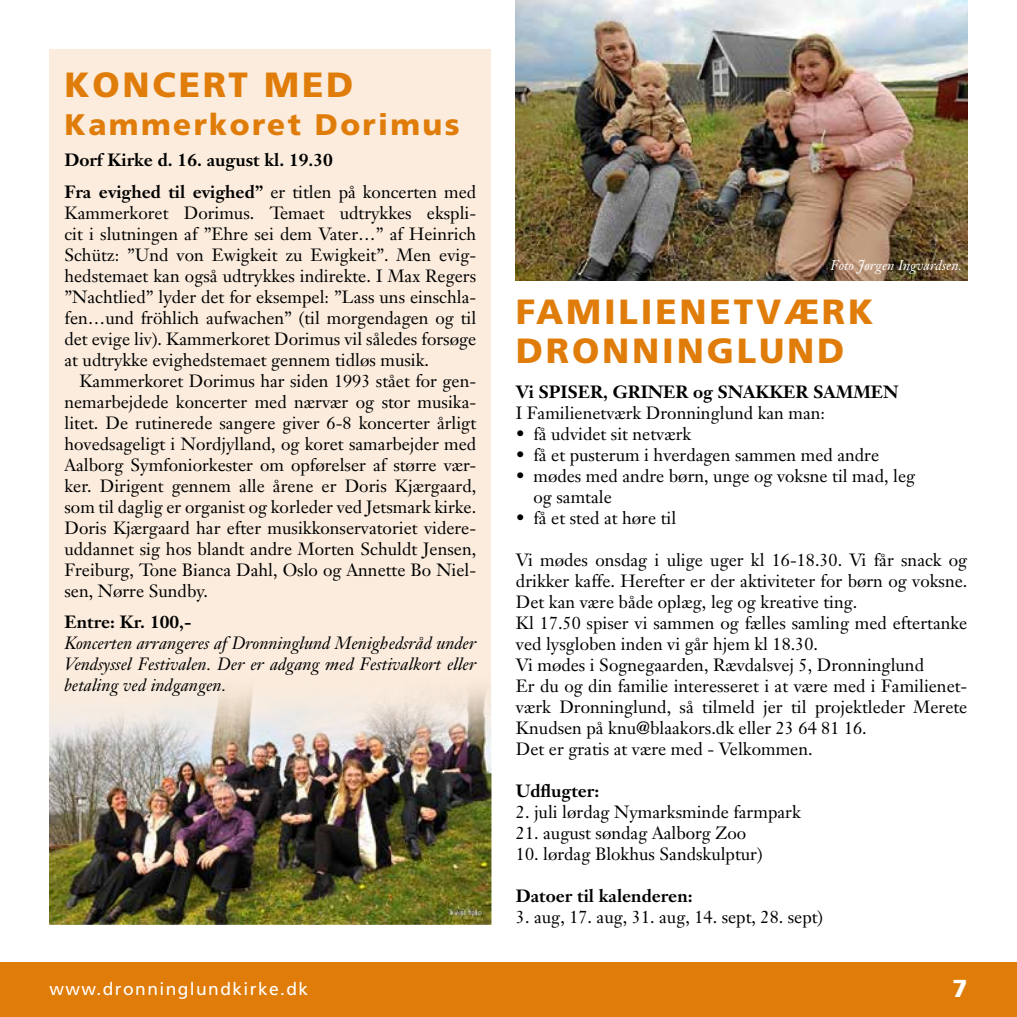
<style>
.page{position:relative;width:1017px;height:1017px;background:#fff}
.page>*{position:absolute;margin:0;border:0;box-sizing:border-box;transform-origin:0 0}
.t1{font:900 35px/38.5px "Frutiger";letter-spacing:.08em;color:#e07d0a}
.t2{font:900 29.75px "Frutiger";letter-spacing:.08em;color:#e07d0a}
.t3{font:900 24.5px "Frutiger";color:#fff}
.t4{font:17.5px/21px "Janson Text";color:#000;text-align:justify}
.t5{font:700 17.5px/31.5px "Janson Text";color:#000}
.t6{font:italic 17.5px/21px "Janson Text";color:#000;text-align:justify}
.t7{font:17.5px "Frutiger";letter-spacing:.08em;color:#fff}
.t8{font:italic 14px "Janson Text";color:#fff}
.s1{font-weight:400}
</style>
<div class="page">
<div style="left:0;top:962px;width:1017px;height:55px;background:#e07d0a"></div>
<div style="left:50px;top:50px;width:441px;height:874px;background:#fbecdd"></div>
<img style="left:50px;top:689px;width:441px;height:235px">
<img style="left:516px;top:0;width:451px;height:280px">
<h1 class="t1" style="left:64px;top:65px;width:290px">KONCERT MED</h1>
<h2 class="t2" style="left:64px;top:107px;width:397px">Kammerkoret Dorimus</h2>
<p class="t5" style="left:64px;top:144px;width:413px">Dorf Kirke d. 16. august kl. 19.30<br>Fra evighed til evighed” <span class="s1">er titlen på koncerten med</span></p>
<p class="t4" style="left:64px;top:202px;width:413px">Kammerkoret Dorimus. Temaet udtrykkes ekspli&shy;cit i slutningen af ”Ehre sei dem Vater…” af Heinrich Schütz: ”Und von Ewigkeit zu Ewigkeit”. Men evig&shy;hedstemaet kan også udtrykkes indirekte. I Max Regers ”Nachtlied” lyder det for eksempel: ”Lass uns einschla&shy;fen…und fröhlich aufwachen” (til morgendagen og til det evige liv). Kammerkoret Dorimus vil således forsøge at udtrykke evighedstemaet gennem tidløs musik.</p>
<p class="t4" style="left:64px;top:370px;width:413px;text-indent:15px">Kammerkoret Dorimus har siden 1993 stået for gen&shy;nemarbejdede koncerter med nærvær og stor musika&shy;litet. De rutinerede sangere giver 6-8 koncerter årligt hovedsageligt i Nordjylland, og koret samarbejder med Aalborg Symfoniorkester om opførelser af større vær&shy;ker. Dirigent gennem alle årene er Doris Kjærgaard, som til daglig er organist og korleder ved Jetsmark kirke.<br>Doris Kjærgaard har efter musikkonservatoriet videre&shy;uddannet sig hos blandt andre Morten Schuldt Jensen, Freiburg, Tone Bianca Dahl, Oslo og Annette Bo Niel&shy;sen, Nørre Sundby.</p>
<p class="t5" style="left:64px;top:606px;width:129px">Entre: Kr. 100,-</p>
<p class="t6" style="left:64px;top:633px;width:413px">Koncerten arrangeres af Dronninglund Menighedsråd under Vendsyssel Festivalen. Der er adgang med Festivalkort eller betaling ved indgangen.</p>
<p class="t8" style="left:830px;top:256px;width:133px">Foto Jørgen Ingvardsen.</p>
<h1 class="t1" style="left:516px;top:292px;width:359px">FAMILIENETVÆRK<br>DRONNINGLUND</h1>
<p class="t5" style="left:516px;top:376px;width:384px">Vi SPISER, GRINER og SNAKKER SAMMEN</p>
<p class="t4" style="left:516px;top:402px;width:311px">I Familienetværk Dronninglund kan man:</p>
<p class="t4" style="left:516px;top:423px;width:177px">• få udvidet sit netværk</p>
<p class="t4" style="left:516px;top:444px;width:365px">• få et pusterum i hverdagen sammen med andre</p>
<p class="t4" style="left:533px;top:465px;width:383px;text-indent:-18px">• mødes med andre børn, unge og voksne til mad, leg og samtale</p>
<p class="t4" style="left:516px;top:507px;width:162px">• få et sted at høre til</p>
<p class="t4" style="left:516px;top:549px;width:453px;text-align:left">Vi mødes onsdag i ulige uger kl 16-18.30. Vi får snack og drikker kaffe. Herefter er der aktiviteter for børn og voksne.<br>Det kan være både oplæg, leg og kreative ting.<br>Kl 17.50 spiser vi sammen og fælles samling med eftertanke ved lysgloben inden vi går hjem kl 18.30.<br>Vi mødes i Sognegaarden, Rævdalsvej 5, Dronninglund<br>Er du og din familie interesseret i at være med i Familienet&shy;værk Dronninglund, så tilmeld jer til projektleder Merete Knudsen på knu@blaakors.dk eller 23 64 81 16.<br>Det er gratis at være med - Velkommen.</p>
<p class="t5" style="left:516px;top:775px;width:85px">Udflugter:</p>
<p class="t4" style="left:516px;top:801px;width:286px">2. juli lørdag Nymarksminde farmpark</p>
<p class="t4" style="left:516px;top:822px;width:232px">21. august søndag Aalborg Zoo</p>
<p class="t4" style="left:516px;top:843px;width:248px">10. lørdag Blokhus Sandskulptur)</p>
<p class="t5" style="left:516px;top:880px;width:178px">Datoer til kalenderen:</p>
<p class="t4" style="left:516px;top:906px;width:309px">3. aug, 17. aug, 31. aug, 14. sept, 28. sept)</p>
<p class="t7" style="left:50px;top:978px;width:260px">www.dronninglundkirke.dk</p>
<h3 class="t3" style="left:952px;top:974px;width:16px">7</h3>
</div>
